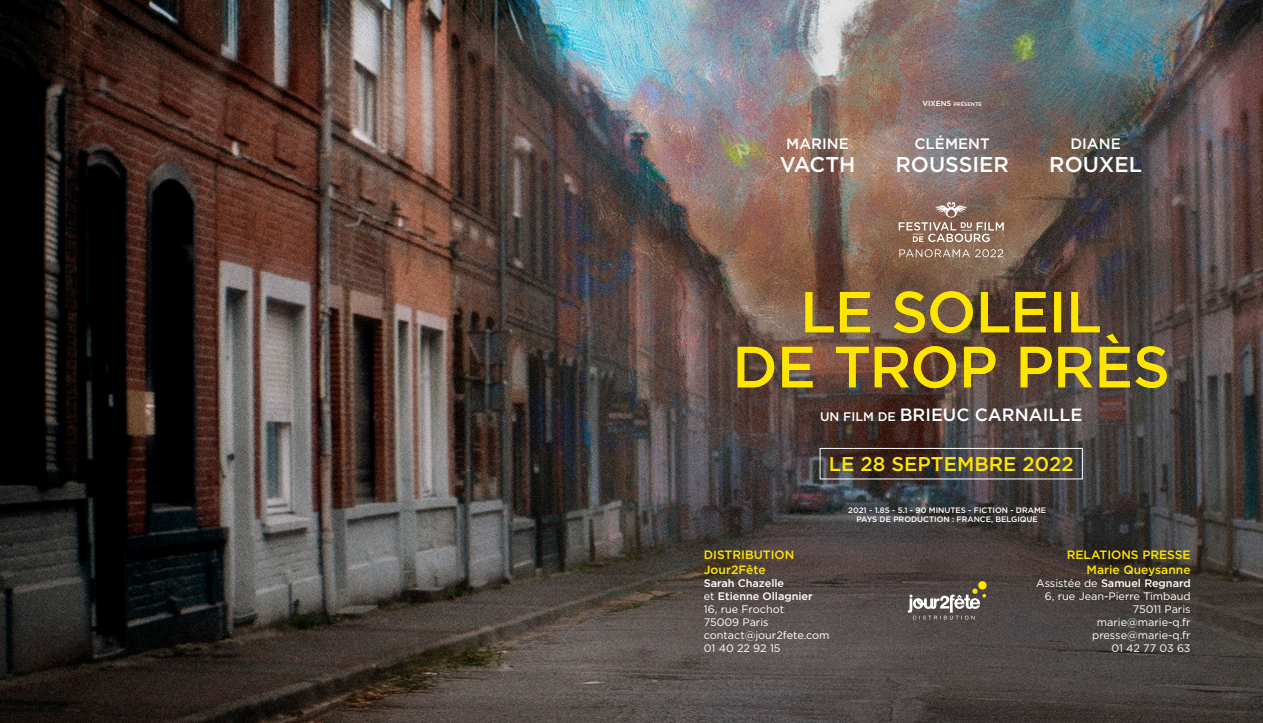
<style>
.page{position:relative;width:1263px;height:723px;background:#fff}
.page>*{position:absolute;margin:0;border:0;box-sizing:border-box;transform-origin:0 0}
.t1{font:500 21.45px "Gotham";color:#fff}
.t2{font:500 19.95px "Gotham";color:#ffe600}
.t3{font:500 17.7px "Gotham";color:#fff}
.t4{font:500 15px "Gotham";color:#fff}
.t5{font:500 12px/14.5px "Gotham";color:#ffe600;text-align:right}
.t6{font:10.8px/13px "Gotham";color:#fff;text-align:right}
.t7{font:500 7.95px/9.4px "Gotham";color:#fff;text-align:center}
.t8{font:500 5.25px "Gotham";color:#fff}
.s1{font-size:7.35px}
.s2{font-size:12.45px}
.s3{font-weight:500}
</style>
<div class="page">
<img style="left:0;top:0;width:1263px;height:723px">
<svg style="left:899px;top:201px;width:105px;height:56px;background:#987b6b"></svg>
<svg style="left:908px;top:581px;width:78px;height:38px;background:#766e66"></svg>
<img style="left:727px;top:284px;width:447px;height:111px">
<div style="left:820px;top:448px;width:263px;height:31px;border:1px solid #fff"></div>
<h3 class="t4" style="left:786px;top:135px;width:64px">MARINE</h3>
<h1 class="t1" style="left:780px;top:152px;width:77px">VACTH</h1>
<p class="t8" style="left:922px;top:101px;width:61px"><span class="s1">VIXENS</span> PRÉSENTE</p>
<h3 class="t4" style="left:914px;top:135px;width:77px">CLÉMENT</h3>
<h1 class="t1" style="left:895px;top:152px;width:115px">ROUSSIER</h1>
<h3 class="t4" style="left:1070px;top:135px;width:52px">DIANE</h3>
<h1 class="t1" style="left:1049px;top:152px;width:94px">ROUXEL</h1>
<h3 class="t3" style="left:820px;top:405px;width:264px"><span class="s2">UN FILM DE</span> BRIEUC CARNAILLE</h3>
<h2 class="t2" style="left:829px;top:452px;width:246px">LE 28 SEPTEMBRE 2022</h2>
<p class="t5" style="left:704px;top:547px;width:92px;text-align:left">DISTRIBUTION<br>Jour2Fête</p>
<p class="t6" style="left:704px;top:576px;width:127px;text-align:left"><span class="s3">Sarah Chazelle<br></span>et <span class="s3">Etienne Ollagnier<br></span>16, rue Frochot<br>75009 Paris contact@jour2fete.com<br>01 40 22 92 15</p>
<p class="t7" style="left:848px;top:505px;width:199px">2021 - 1.85 - 5.1 - 90 MINUTES - FICTION - DRAME<br>PAYS DE PRODUCTION : FRANCE, BELGIQUE</p>
<p class="t5" style="left:1067px;top:547px;width:125px">RELATIONS PRESSE<br>Marie Queysanne</p>
<p class="t6" style="left:1036px;top:576px;width:156px">Assistée de <span class="s3">Samuel Regnard<br></span>6, rue Jean-Pierre Timbaud<br>75011 Paris<br>marie@marie-q.fr presse@marie-q.fr<br>01 42 77 03 63</p>
</div>
